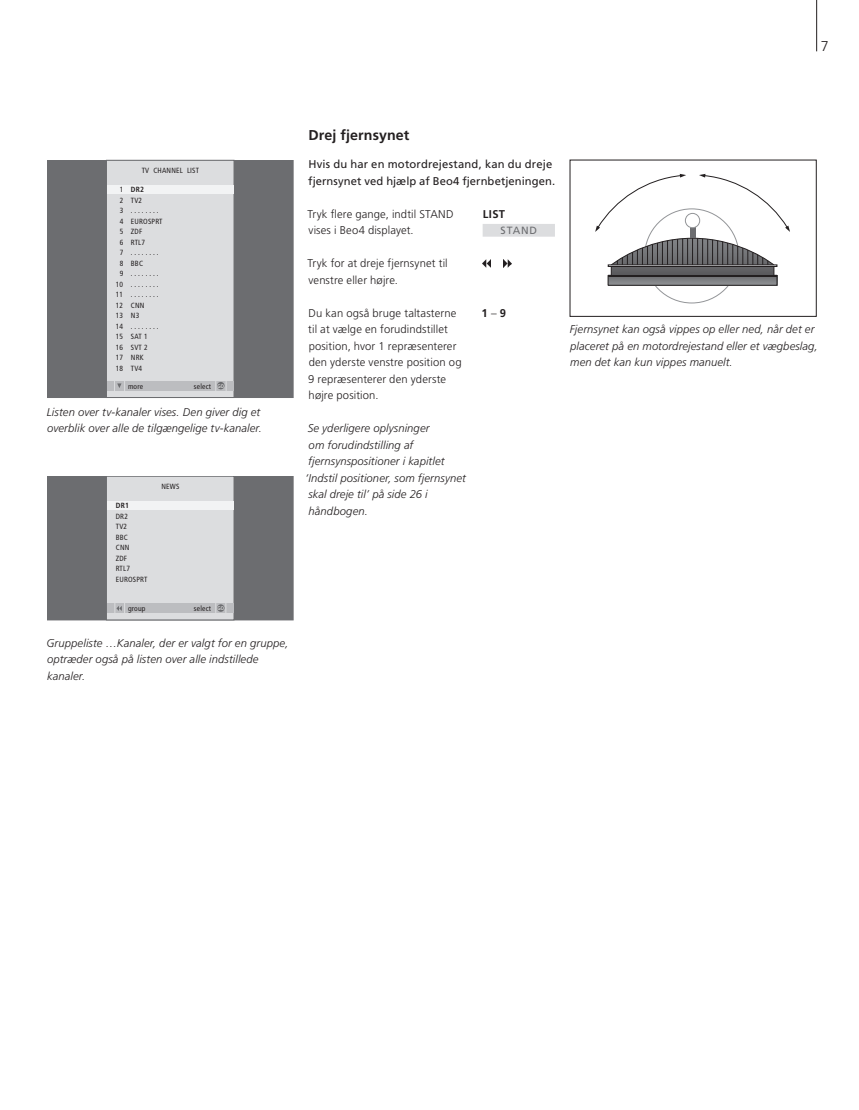
<style>
.page{position:relative;width:859px;height:1110px;background:#fff}
.page>*{position:absolute;margin:0;border:0;box-sizing:border-box;transform-origin:0 0}
.t1{font:700 14.25px "Frutiger";letter-spacing:.005em;color:#231f20}
.t2{font:300 14.25px "Frutiger";color:#231f20}
.t3{font:italic 300 11.25px/16.5px "Frutiger";letter-spacing:.01em;color:#231f20}
.t4{font:300 11.25px/16.5px "Frutiger";letter-spacing:.01em;color:#231f20}
.t5{font:11.25px/16.5px "Frutiger";letter-spacing:.01em;color:#231f20}
.t6{font:700 11.25px "Frutiger";color:#231f20}
.t7{font:10.5px "Frutiger";letter-spacing:.075em;color:#6c6d70}
.t8{font:condensed 7.5px/10.5px "Frutiger";letter-spacing:.025em;color:#231f20}
.t9{font:700 condensed 7.5px "Frutiger";letter-spacing:.025em;color:#231f20}
.s1{font-weight:400}
.s2{font-weight:300}
</style>
<div class="page">
<hr style="left:816px;top:0;width:1px;height:51px;background:#231f20">
<div style="left:483px;top:224px;width:72px;height:13px;background:#dcdddf"></div>
<svg style="left:483px;top:259px;width:8px;height:8px"></svg>
<svg style="left:504px;top:259px;width:8px;height:8px"></svg>
<div style="left:47px;top:160px;width:246px;height:237px;background:#6c6d70"></div>
<div style="left:106px;top:160px;width:128px;height:238px;background:#dcdddf;border:1px solid #6c6d70"></div>
<div style="left:107px;top:381px;width:127px;height:9px;background:#bcbdc0"></div>
<div style="left:217px;top:382px;width:8px;height:7px;background:#6c6d70;border-radius:50%"></div>
<svg style="left:114px;top:381px;width:11px;height:10px"></svg>
<div style="left:107px;top:185px;width:127px;height:8px;background:#f2f3f4"></div>
<div style="left:47px;top:476px;width:246px;height:144px;background:#6c6d70"></div>
<div style="left:106px;top:476px;width:128px;height:144px;background:#dcdddf"></div>
<div style="left:106px;top:476px;width:128px;height:144px;border:1px solid #6c6d70"></div>
<div style="left:107px;top:603px;width:127px;height:10px;background:#bcbdc0"></div>
<div style="left:217px;top:604px;width:8px;height:8px;background:#6c6d70;border-radius:50%"></div>
<svg style="left:115px;top:603px;width:10px;height:10px"></svg>
<div style="left:107px;top:501px;width:127px;height:8px;background:#f2f3f4"></div>
<svg style="left:595px;top:174px;width:91px;height:58px"></svg>
<svg style="left:699px;top:174px;width:91px;height:58px"></svg>
<svg style="left:608px;top:275px;width:169px;height:10px"></svg>
<hr style="left:608px;top:275px;width:169px;height:2px;background:#231f20">
<svg style="left:611px;top:238px;width:163px;height:37px"></svg>
<div style="left:608px;top:265px;width:169px;height:2px;background:#e6e7e9;border:1px solid #231f20"></div>
<div style="left:690px;top:227px;width:5px;height:11px;background:#6c6d70"></div>
<div style="left:685px;top:213px;width:15px;height:15px;border:1px solid #939598;border-radius:50%"></div>
<div style="left:570px;top:160px;width:246px;height:157px;border:1px solid #231f20"></div>
<p class="t2" style="left:821px;top:38px;width:9px">7</p>
<p class="t8" style="left:142px;top:165px;width:59px">TV CHANNEL LIST</p>
<p class="t9" style="left:120px;top:185px;width:26px"><span class="s1">1</span> DR2</p>
<p class="t8" style="left:120px;top:195px;width:24px">2 TV2</p>
<p class="t8" style="left:120px;top:205px;width:40px">3 . . . . . . . .</p>
<p class="t8" style="left:120px;top:216px;width:44px">4 EUROSPRT</p>
<p class="t8" style="left:120px;top:226px;width:24px">5 ZDF</p>
<p class="t8" style="left:120px;top:237px;width:27px">6 RTL7</p>
<p class="t8" style="left:120px;top:247px;width:40px">7 . . . . . . . .</p>
<p class="t8" style="left:120px;top:258px;width:25px">8 BBC</p>
<p class="t8" style="left:120px;top:268px;width:40px">9 . . . . . . . .</p>
<p class="t8" style="left:116px;top:279px;width:44px">10 . . . . . . . .</p>
<p class="t8" style="left:116px;top:289px;width:44px">11 . . . . . . . .</p>
<p class="t8" style="left:116px;top:300px;width:30px">12 CNN</p>
<p class="t8" style="left:116px;top:310px;width:25px">13 N3</p>
<p class="t8" style="left:116px;top:321px;width:44px">14 . . . . . . . .</p>
<p class="t8" style="left:116px;top:331px;width:33px">15 SAT 1</p>
<p class="t8" style="left:116px;top:342px;width:33px">16 SVT 2</p>
<p class="t8" style="left:116px;top:352px;width:29px">17 NRK</p>
<p class="t8" style="left:116px;top:363px;width:28px">18 TV4</p>
<p class="t8" style="left:128px;top:381px;width:17px">more</p>
<p class="t8" style="left:194px;top:381px;width:32px">select <sup>GO</sup></p>
<p class="t3" style="left:47px;top:403px;width:217px">Listen over tv-kanaler vises. Den giver dig et overblik over alle de tilgængelige tv-kanaler.</p>
<p class="t9" style="left:116px;top:501px;width:15px">DR1</p>
<p class="t8" style="left:116px;top:511px;width:33px">DR2<br>TV2<br>BBC<br>CNN<br>ZDF<br>RTL7<br>EUROSPRT</p>
<p class="t8" style="left:161px;top:481px;width:19px">NEWS</p>
<p class="t8" style="left:128px;top:603px;width:19px">group</p>
<p class="t8" style="left:194px;top:603px;width:32px">select <sup>GO</sup></p>
<p class="t3" style="left:46px;top:634px;width:244px">Gruppeliste …Kanaler, der er valgt for en gruppe, optræder også på listen over alle indstillede kanaler.</p>
<p class="t1" style="left:308px;top:126px;width:103px">Drej fjernsynet</p>
<p class="t5" style="left:308px;top:156px;width:248px">Hvis du har en motordrejestand, kan du dreje fjernsynet ved hjælp af Beo4 fjernbetjeningen.</p>
<p class="t4" style="left:307px;top:205px;width:148px">Tryk flere gange, indtil STAND vises i Beo4 displayet.</p>
<p class="t4" style="left:307px;top:255px;width:142px">Tryk for at dreje fjernsynet til venstre eller højre.</p>
<p class="t4" style="left:308px;top:304px;width:155px">Du kan også bruge taltasterne til at vælge en forudindstillet position, hvor 1 repræsenterer den yderste venstre position og<br>9 repræsenterer den yderste højre position.</p>
<p class="t3" style="left:308px;top:420px;width:123px">Se yderligere oplysninger</p>
<p class="t3" style="left:309px;top:436px;width:106px">om forudindstilling af</p>
<p class="t3" style="left:308px;top:453px;width:138px">fjernsynspositioner i kapitlet</p>
<p class="t3" style="left:305px;top:469px;width:162px">‘Indstil positioner, som fjernsynet</p>
<p class="t3" style="left:308px;top:486px;width:121px">skal dreje til’ på side 26 i</p>
<p class="t3" style="left:309px;top:502px;width:61px">håndbogen.</p>
<p class="t6" style="left:483px;top:207px;width:24px">LIST</p>
<p class="t7" style="left:501px;top:224px;width:38px">STAND</p>
<p class="t6" style="left:481px;top:306px;width:26px">1 <span class="s2">–</span> 9</p>
<p class="t3" style="left:570px;top:321px;width:249px">Fjernsynet kan også vippes op eller ned, når det er placeret på en motordrejestand eller et vægbeslag, men det kan kun vippes manuelt.</p>
</div>
